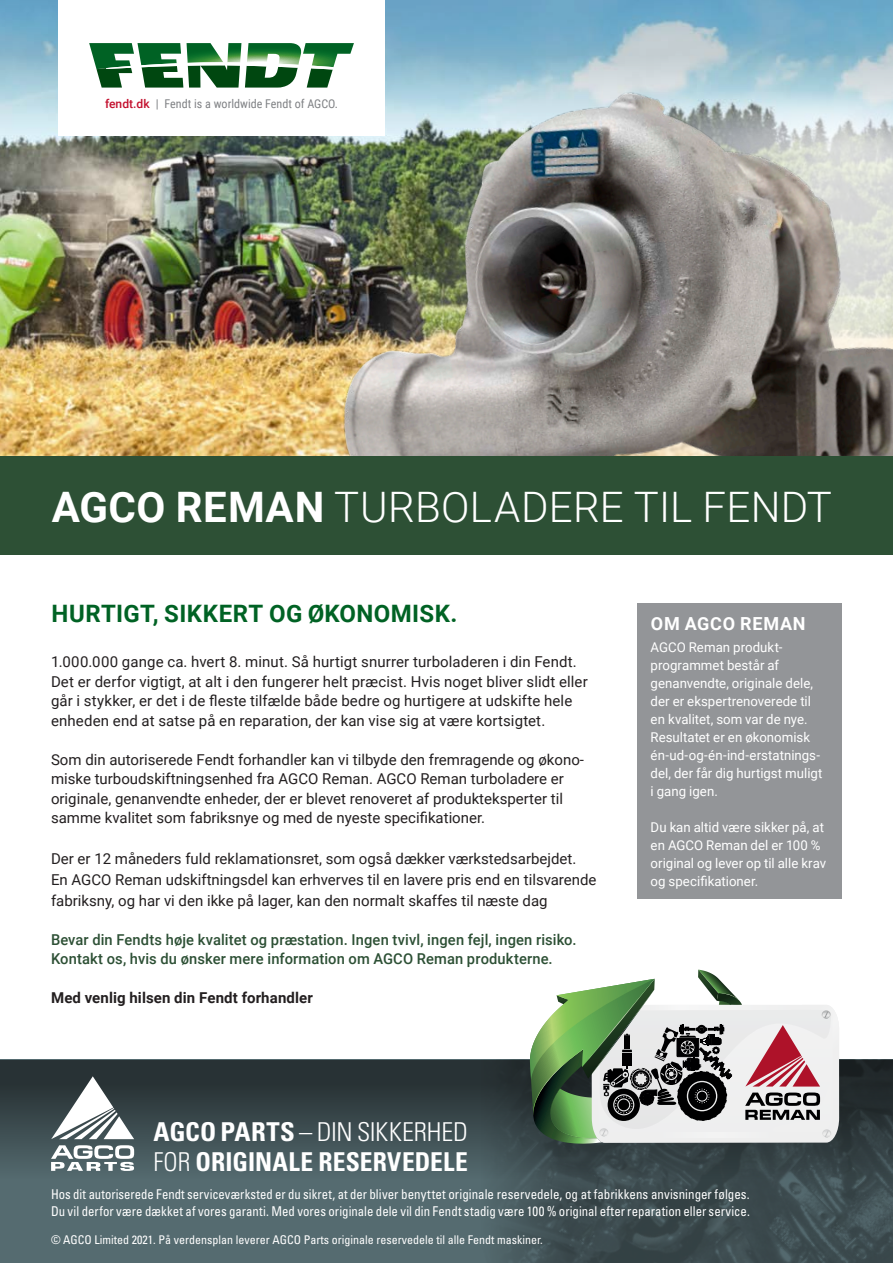
<style>
.page{position:relative;width:893px;height:1263px;background:#fff}
.page>*{position:absolute;margin:0;border:0;box-sizing:border-box;transform-origin:0 0}
.t1{font:300 42px "Roboto";letter-spacing:.01em;color:#fff}
.t2{font:700 condensed 25.95px/30px "Univers";letter-spacing:.005em;color:#fff}
.t3{font:700 24px "Roboto";letter-spacing:.02em;color:#006224}
.t4{font:700 18px "Roboto";letter-spacing:.04em;color:#fff}
.t5{font:15px/19.5px "Roboto";color:#231f20}
.t6{font:500 15px/19.5px "Roboto";letter-spacing:.01em;color:#2d5035}
.t7{font:700 15px "Roboto";letter-spacing:.01em;color:#231f20}
.t8{font:13.5px/18px "Roboto";color:#fff}
.t9{font:condensed 13.5px/16.5px "Univers";color:#fff;scale:.94 1}
.t10{font:12.15px "Roboto Condensed";color:#808285}
.t11{font:condensed 12px "Univers";color:#fff}
.s1{font-family:"Roboto";font-weight:500;color:#c3102e}
.s2{font-family:"Roboto"}
.s3{font-weight:700}
.s4{font-weight:300}
</style>
<div class="page">
<img style="left:0;top:144px;width:210px;height:312px">
<svg style="left:0;top:0;width:893px;height:144px;background:#7eafc7"></svg>
<img style="left:0;top:1189px;width:893px;height:74px">
<svg style="left:0;top:1060px;width:893px;height:129px;background:#39484b"></svg>
<svg style="left:51px;top:1076px;width:83px;height:63px"></svg>
<svg style="left:51px;top:1145px;width:83px;height:26px"></svg>
<svg style="left:533px;top:969px;width:306px;height:175px"></svg>
<img style="left:210px;top:22px;width:683px;height:599px">
<div style="left:58px;top:0;width:327px;height:136px;background:#fff"></div>
<svg style="left:89px;top:43px;width:265px;height:44px"></svg>
<svg style="left:278px;top:64px;width:20px;height:4px"></svg>
<div style="left:0;top:456px;width:893px;height:99px;background:#2d5035"></div>
<div style="left:638px;top:604px;width:204px;height:295px;background:#939598"></div>
<p class="t10" style="left:105px;top:96px;width:235px"><span class="s1">fendt.dk</span> <span class="s2">|</span> Fendt is a worldwide Fendt of AGCO.</p>
<h1 class="t1" style="left:52px;top:478px;width:782px"><span class="s3">AGCO REMAN</span> TURBOLADERE TIL FENDT</h1>
<h3 class="t3" style="left:51px;top:596px;width:408px">HURTIGT, SIKKERT OG ØKONOMISK.</h3>
<p class="t5" style="left:51px;top:651px;width:538px">1.000.000 gange ca. hvert 8. minut. Så hurtigt snurrer turboladeren i din Fendt.<br>Det er derfor vigtigt, at alt i den fungerer helt præcist. Hvis noget bliver slidt eller går i stykker, er det i de fleste tilfælde både bedre og hurtigere at udskifte hele enheden end at satse på en reparation, der kan vise sig at være kortsigtet.</p>
<p class="t5" style="left:51px;top:749px;width:535px">Som din autoriserede Fendt forhandler kan vi tilbyde den fremragende og økono&shy;miske turboudskiftningsenhed fra AGCO Reman. AGCO Reman turboladere er originale, genanvendte enheder, der er blevet renoveret af produkteksperter til samme kvalitet som fabriksnye og med de nyeste specifikationer.</p>
<p class="t5" style="left:51px;top:847px;width:547px;line-height:21px">Der er 12 måneders fuld reklamationsret, som også dækker værkstedsarbejdet.<br>En AGCO Reman udskiftningsdel kan erhverves til en lavere pris end en tilsvarende fabriksny, og har vi den ikke på lager, kan den normalt skaffes til næste dag</p>
<p class="t6" style="left:51px;top:929px;width:527px">Bevar din Fendts høje kvalitet og præstation. Ingen tvivl, ingen fejl, ingen risiko.<br>Kontakt os, hvis du ønsker mere information om AGCO Reman produkterne.</p>
<p class="t7" style="left:51px;top:987px;width:263px">Med venlig hilsen din Fendt forhandler</p>
<p class="t4" style="left:651px;top:611px;width:156px">OM AGCO REMAN</p>
<p class="t8" style="left:651px;top:638px;width:173px">AGCO Reman produkt&shy;programmet består af genanvendte, originale dele, der er ekspertrenoverede til en kvalitet, som var de nye.<br>Resultatet er en økonomisk én-ud-og-én-ind-erstatnings&shy;del, der får dig hurtigst muligt i gang igen.</p>
<p class="t8" style="left:651px;top:818px;width:177px">Du kan altid være sikker på, at en AGCO Reman del er 100 % original og lever op til alle krav og specifikationer.</p>
<h2 class="t2" style="left:153px;top:1116px;width:316px">AGCO PARTS <span class="s4">– DIN SIKKERHED<br>FOR</span> ORIGINALE RESERVEDELE</h2>
<p class="t9" style="left:51px;top:1186px;width:745px">Hos dit autoriserede Fendt serviceværksted er du sikret, at der bliver benyttet originale reservedele, og at fabrikkens anvisninger følges.<br>Du vil derfor være dækket af vores garanti. Med vores originale dele vil din Fendt stadig være 100 % original efter reparation eller service.</p>
<p class="t11" style="left:51px;top:1232px;width:493px">© AGCO Limited 2021. På verdensplan leverer AGCO Parts originale reservedele til alle Fendt maskiner.</p>
</div>
